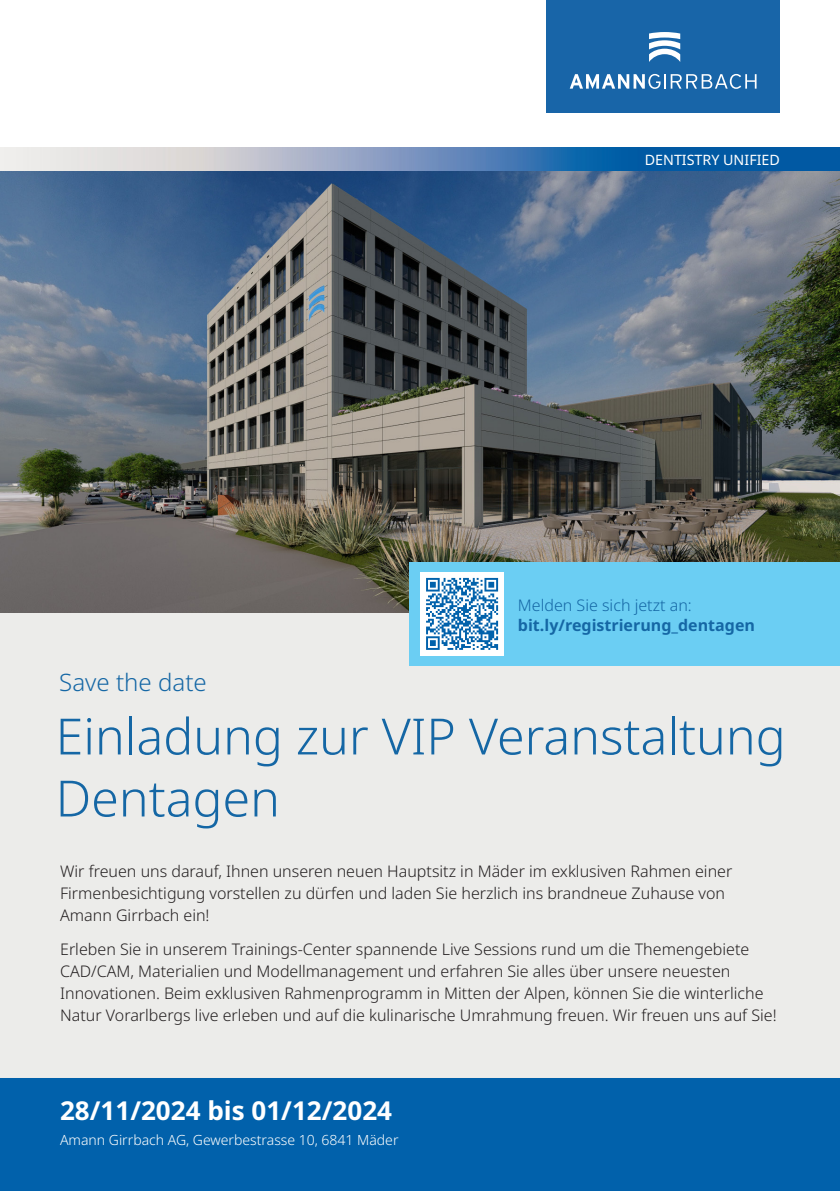
<style>
.page{position:relative;width:840px;height:1191px;background:#fff}
.page>*{position:absolute;margin:0;border:0;box-sizing:border-box;transform-origin:0 0}
.t1{font:300 50px/62px "Noto Sans";color:#1567a5}
.t2{font:700 26px "Noto Sans";color:#fff}
.t3{font:300 24px "Noto Sans";color:#1567a5}
.t4{font:300 16px/22px "Noto Sans";color:#231f20}
.t5{font:700 16px/20.8px "Noto Sans";color:#1567a5}
.t6{font:14.2px "Noto Sans";color:#fff}
.t7{font:300 14px "Noto Sans";color:#fff}
.s1{font-weight:300}
</style>
<div class="page">
<img style="left:0;top:171px;width:839px;height:443px">
<div style="left:0;top:614px;width:839px;height:577px;background:#ececea"></div>
<img style="left:0;top:147px;width:839px;height:24px">
<div style="left:545px;top:0;width:234px;height:112px;background:#1865a8"></div>
<svg style="left:649px;top:32px;width:30px;height:30px"></svg>
<svg style="left:569px;top:74px;width:187px;height:15px"></svg>
<div style="left:0;top:1078px;width:839px;height:113px;background:#0161ab"></div>
<div style="left:409px;top:562px;width:430px;height:103px;background:#6bcef3"></div>
<div style="left:420px;top:572px;width:83px;height:83px;background:#fff"></div>
<svg style="left:426px;top:578px;width:72px;height:72px"></svg>
<p class="t6" style="left:644px;top:152px;width:137px">DENTISTRY UNIFIED</p>
<p class="t3" style="left:59px;top:669px;width:149px">Save the date</p>
<p class="t5" style="left:517px;top:594px;width:238px"><span class="s1">Melden Sie sich jetzt an: </span>bit.ly/registrierung_dentagen</p>
<p class="t1" style="left:56px;top:706px;width:731px">Einladung zur VIP Veranstaltung<br>Dentagen</p>
<p class="t4" style="left:60px;top:860px;width:673px">Wir freuen uns darauf, Ihnen unseren neuen Hauptsitz in Mäder im exklusiven Rahmen einer<br>Firmenbesichtigung vorstellen zu dürfen und laden Sie herzlich ins brandneue Zuhause von<br>Amann Girrbach ein!</p>
<p class="t4" style="left:60px;top:938px;width:717px">Erleben Sie in unserem Trainings-Center spannende Live Sessions rund um die Themengebiete CAD/CAM, Materialien und Modellmanagement und erfahren Sie alles über unsere neuesten Innovationen. Beim exklusiven Rahmenprogramm in Mitten der Alpen, können Sie die winterliche Natur Vorarlbergs live erleben und auf die kulinarische Umrahmung freuen. Wir freuen uns auf Sie!</p>
<p class="t2" style="left:60px;top:1096px;width:333px">28/11/2024 bis 01/12/2024</p>
<p class="t7" style="left:60px;top:1132px;width:340px">Amann Girrbach AG, Gewerbestrasse 10, 6841 Mäder</p>
</div>
